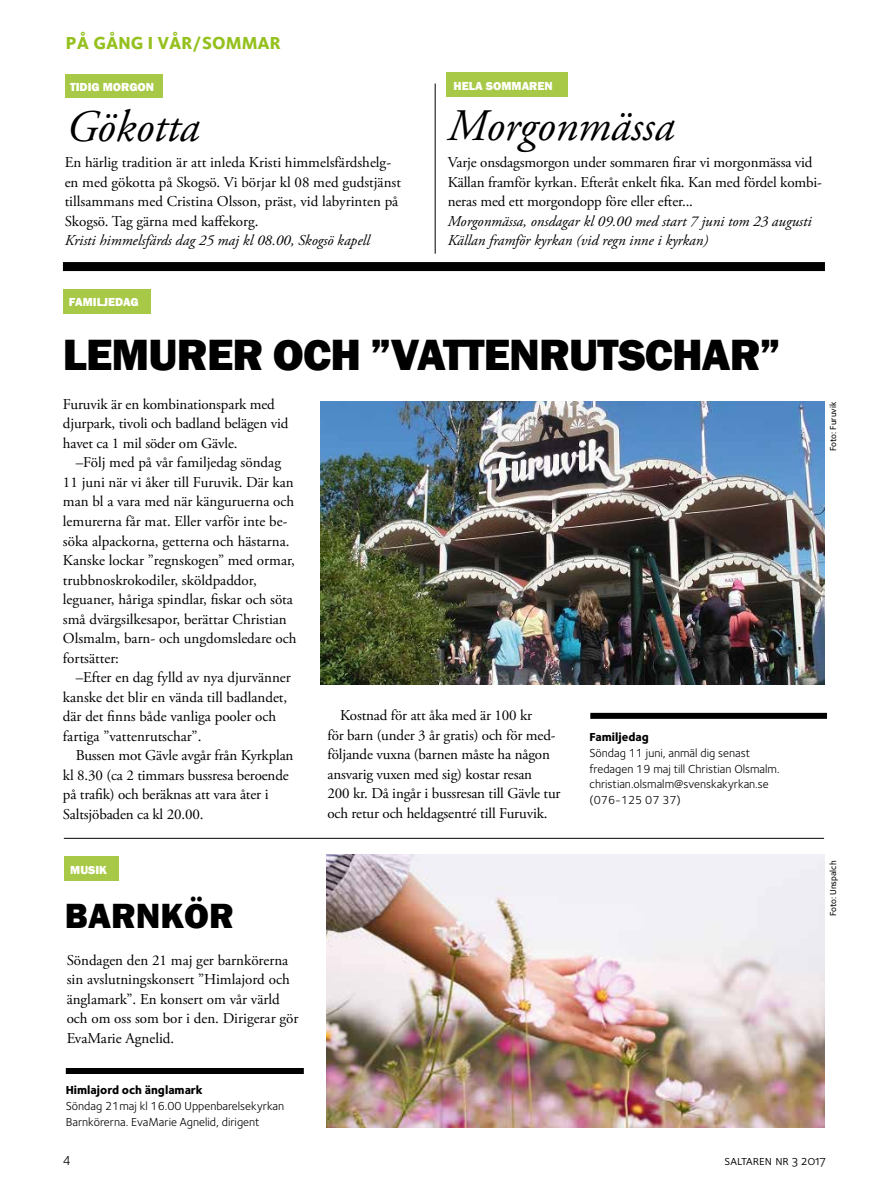
<style>
.page{position:relative;width:893px;height:1191px;background:#fff}
.page>*{position:absolute;margin:0;border:0;box-sizing:border-box;transform-origin:0 0}
.t1{font:800 45px "Franklin Gothic";letter-spacing:-.02em;color:#000}
.t2{font:italic 45px "Adobe Garamond Pro";color:#000}
.t3{font:800 36px "Franklin Gothic";color:#000}
.t4{font:18px "Foundry Sterling Extra Bold OSF";color:#95c11f}
.t5{font:15px/19.5px "Adobe Garamond Pro";color:#000}
.t6{font:italic 15px/19.5px "Adobe Garamond Pro";color:#000}
.t7{font:13.5px "Foundry Sterling Book Expert";color:#000}
.t8{font:13.5px "Foundry Sterling";color:#000}
.t9{font:12px/15.8px "Foundry Sterling";color:#000}
.t10{font:800 12px "Franklin Gothic";color:#fff}
.t11{font:12px "Foundry Sterling Extra Bold OSF";color:#000}
.t12{font:9px "Foundry Sterling Medium OSF";color:#000}
</style>
<div class="page">
<div style="left:63px;top:262px;width:762px;height:9px;background:#000"></div>
<img style="left:326px;top:854px;width:498px;height:273px">
<div style="left:66px;top:1068px;width:238px;height:6px;background:#000"></div>
<div style="left:65px;top:856px;width:54px;height:25px;background:#a8c947"></div>
<div style="left:64px;top:289px;width:87px;height:24px;background:#a8c947"></div>
<div style="left:590px;top:713px;width:237px;height:6px;background:#000"></div>
<hr style="left:435px;top:84px;width:1px;height:170px;background:#000">
<div style="left:65px;top:74px;width:97px;height:24px;background:#a8c947"></div>
<img style="left:321px;top:402px;width:504px;height:283px">
<hr style="left:64px;top:838px;width:760px;height:1px;background:#000">
<div style="left:446px;top:73px;width:122px;height:24px;background:#a8c947"></div>
<p class="t4" style="left:66px;top:32px;width:216px">PÅ GÅNG I VÅR/SOMMAR</p>
<p class="t10" style="left:70px;top:79px;width:85px">TIDIG MORGON</p>
<h1 class="t2" style="left:66px;top:99px;width:135px">Gökotta</h1>
<p class="t5" style="left:65px;top:153px;width:338px">En härlig tradition är att inleda Kristi himmelsfärdshelg&shy;en med gökotta på Skogsö. Vi börjar kl 08 med gudstjänst tillsammans med Cristina Olsson, präst, vid labyrinten på Skogsö. Tag gärna med kaffekorg.</p>
<p class="t6" style="left:65px;top:231px;width:307px">Kristi himmelsfärds dag 25 maj kl 08.00, Skogsö kapell</p>
<p class="t10" style="left:454px;top:78px;width:101px">HELA SOMMAREN</p>
<h1 class="t2" style="left:448px;top:99px;width:228px">Morgonmässa</h1>
<p class="t5" style="left:448px;top:153px;width:376px">Varje onsdagsmorgon under sommaren firar vi morgonmässa vid<br>Källan framför kyrkan. Efteråt enkelt fika. Kan med fördel kombi&shy;neras med ett morgondopp före eller efter...</p>
<p class="t6" style="left:448px;top:212px;width:365px">Morgonmässa, onsdagar kl 09.00 med start 7 juni tom 23 augusti<br>Källan framför kyrkan (vid regn inne i kyrkan)</p>
<p class="t10" style="left:69px;top:294px;width:71px">FAMILJEDAG</p>
<h1 class="t1" style="left:63px;top:326px;width:719px">LEMURER OCH ”VATTENRUTSCHAR”</h1>
<p class="t5" style="left:63px;top:395px;width:227px">Furuvik är en kombinationspark med djurpark, tivoli och badland belägen vid havet ca 1 mil söder om Gävle.</p>
<p class="t5" style="left:63px;top:453px;width:235px;text-indent:13px">–Följ med på vår familjedag söndag 11 juni när vi åker till Furuvik. Där kan man bl a vara med när känguruerna och lemurerna får mat. Eller varför inte be&shy;söka alpackorna, getterna och hästarna.<br>Kanske lockar ”regnskogen” med ormar, trubbnoskrokodiler, sköldpaddor, leguaner, håriga spindlar, fiskar och söta små dvärgsilkesapor, berättar Christian Olsmalm, barn- och ungdomsledare och fortsätter:</p>
<p class="t5" style="left:63px;top:668px;width:229px;text-indent:13px">–Efter en dag fylld av nya djurvänner kanske det blir en vända till badlandet, där det finns både vanliga pooler och fartiga ”vattenrutschar”.</p>
<p class="t5" style="left:63px;top:746px;width:232px;text-indent:13px">Bussen mot Gävle avgår från Kyrkplan kl 8.30 (ca 2 timmars bussresa beroende på trafik) och beräknas att vara åter i Saltsjöbaden ca kl 20.00.</p>
<p class="t5" style="left:327px;top:706px;width:235px;text-indent:13px">Kostnad för att åka med är 100 kr<br>för barn (under 3 år gratis) och för med&shy;följande vuxna (barnen måste ha någon ansvarig vuxen med sig) kostar resan<br>200 kr. Då ingår i bussresan till Gävle tur och retur och heldagsentré till Furuvik.</p>
<p class="t11" style="left:589px;top:729px;width:61px">Familjedag</p>
<p class="t9" style="left:589px;top:745px;width:192px">Söndag 11 juni, anmäl dig senast fredagen 19 maj till Christian Olsmalm. christian.olsmalm@svenskakyrkan.se (076-125 07 37)</p>
<p class="t10" style="left:70px;top:862px;width:38px">MUSIK</p>
<h2 class="t3" style="left:65px;top:892px;width:170px">BARNKÖR</h2>
<p class="t5" style="left:67px;top:951px;width:233px">Söndagen den 21 maj ger barnkörerna sin avslutningskonsert ”Himlajord och änglamark”. En konsert om vår värld och om oss som bor i den. Dirigerar gör EvaMarie Agnelid.</p>
<p class="t11" style="left:66px;top:1082px;width:138px">Himlajord och änglamark</p>
<p class="t9" style="left:66px;top:1098px;width:220px">Söndag 21maj kl 16.00 Uppenbarelsekyrkan<br>Barnkörerna. EvaMarie Agnelid, dirigent</p>
<p class="t12" style="left:828px;top:451px;width:51px;rotate:-90deg">Foto: Furuvik</p>
<p class="t12" style="left:828px;top:916px;width:57px;rotate:-90deg">Foto: Unspalch</p>
<p class="t8" style="left:63px;top:1152px;width:10px">4</p>
<p class="t7" style="left:725px;top:1153px;width:103px">saltaren nr 3 2017</p>
</div>
